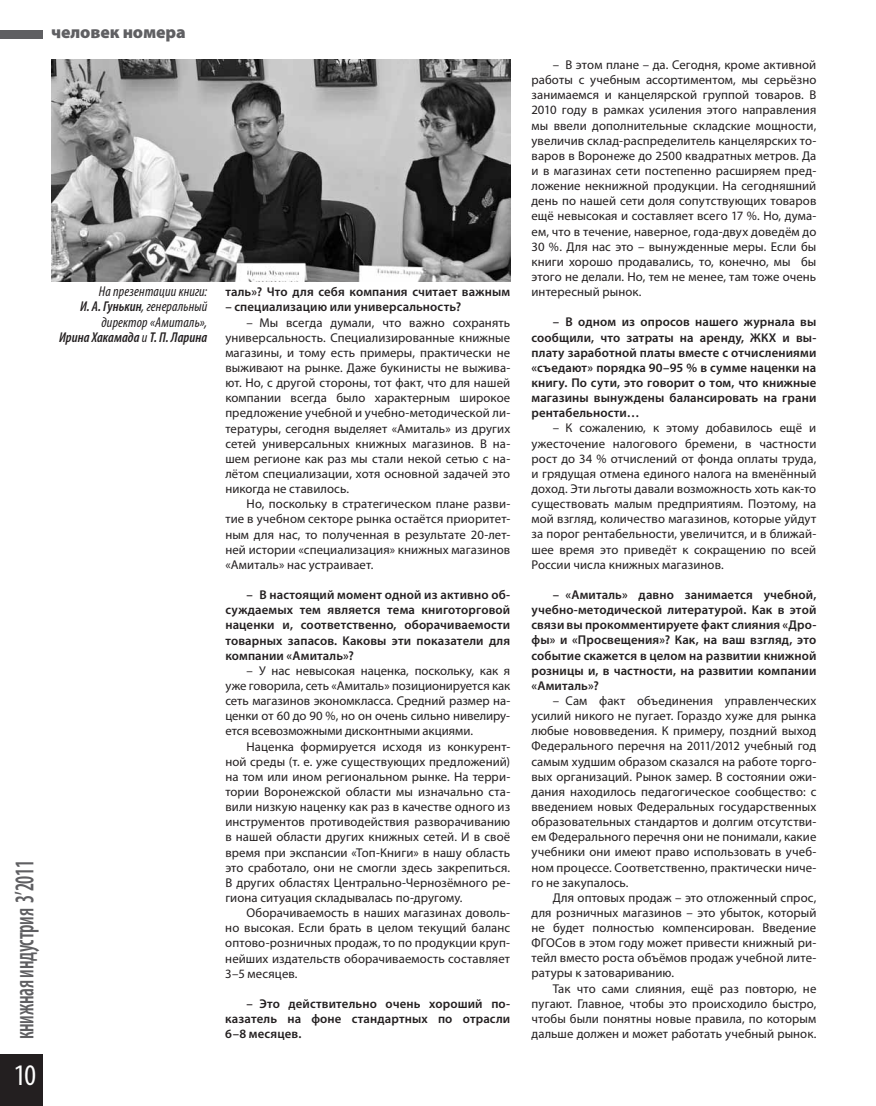
<style>
.page{position:relative;width:876px;height:1106px;background:#fff}
.page>*{position:absolute;margin:0;border:0;box-sizing:border-box;transform-origin:0 0}
.t1{font:condensed 30px "Myriad Pro";color:#fff}
.t2{font:600 condensed 27.15px "Myriad Pro";letter-spacing:-.015em;color:#5f5f62;scale:.73 1}
.t3{font:900 17.55px "Myriad Pro";letter-spacing:-.005em;color:#5f5f62}
.t4{font:italic condensed 14.25px/15.1px "Myriad Pro";letter-spacing:.01em;color:#231f20;text-align:right}
.t5{font:12.75px/15.1px "Myriad Pro";letter-spacing:.005em;color:#231f20;text-align:justify}
.t6{font:600 12.75px/15.1px "Myriad Pro";letter-spacing:.01em;color:#231f20;text-align:justify}
.s1{font-weight:600}
</style>
<div class="page">
<div style="left:0;top:1054px;width:43px;height:52px;background:#231f20"></div>
<div style="left:0;top:30px;width:43px;height:8px;background:#5f5f62"></div>
<img style="left:51px;top:60px;width:459px;height:221px">
<h3 class="t3" style="left:51px;top:21px;width:136px">человек номера</h3>
<h2 class="t2" style="left:8px;top:1039px;width:247px;rotate:-90deg">книжная индустрия 3’2011</h2>
<h1 class="t1" style="left:14px;top:1056px;width:24px">10</h1>
<p class="t4" style="left:59px;top:284px;width:150px">На презентации книги:<br><span class="s1">И. А. Гунькин</span>, генеральный директор «Амиталь»,<br><span class="s1">Ирина Хакамада</span> и <span class="s1">Т. П. Ларина</span></p>
<p class="t6" style="left:225px;top:284px;width:286px">таль»? Что для себя компания считает важным</p>
<p class="t6" style="left:225px;top:299px;width:237px">– специализацию или универсальность?</p>
<p class="t5" style="left:225px;top:314px;width:286px;text-indent:21px">– Мы всегда думали, что важно сохранять универсальность. Специализированные книжные магазины, и тому есть примеры, практически не выживают на рынке. Даже букинисты не выжива&shy;ют. Но, с другой стороны, тот факт, что для нашей компании всегда было характерным широкое предложение учебной и учебно-методической ли&shy;тературы, сегодня выделяет «Амиталь» из других сетей универсальных книжных магазинов. В на&shy;шем регионе как раз мы стали некой сетью с на&shy;лётом специализации, хотя основной задачей это никогда не ставилось.</p>
<p class="t5" style="left:225px;top:496px;width:286px;text-indent:21px">Но, поскольку в стратегическом плане разви&shy;тие в учебном секторе рынка остаётся приоритет&shy;ным для нас, то полученная в результате 20-лет&shy;ней истории «специализация» книжных магазинов «Амиталь» нас устраивает.</p>
<p class="t6" style="left:225px;top:587px;width:286px;text-indent:21px">– В настоящий момент одной из активно об&shy;суждаемых тем является тема книготорговой наценки и, соответственно, оборачиваемости товарных запасов. Каковы эти показатели для компании «Амиталь»?</p>
<p class="t5" style="left:225px;top:662px;width:286px;text-indent:21px">– У нас невысокая наценка, поскольку, как я уже говорила, сеть «Амиталь» позиционируется как сеть магазинов экономкласса. Средний размер на&shy;ценки от 60 до 90 %, но он очень сильно нивелиру&shy;ется всевозможными дисконтными акциями.</p>
<p class="t5" style="left:225px;top:738px;width:286px;text-indent:21px">Наценка формируется исходя из конкурент&shy;ной среды (т. е. уже существующих предложений) на том или ином региональном рынке. На терри&shy;тории Воронежской области мы изначально ста&shy;вили низкую наценку как раз в качестве одного из инструментов противодействия разворачиванию в нашей области других книжных сетей. И в своё время при экспансии «Топ-Книги» в нашу область это сработало, они не смогли здесь закрепиться.<br>В других областях Центрально-Чернозёмного ре&shy;гиона ситуация складывалась по-другому.</p>
<p class="t5" style="left:225px;top:905px;width:286px;text-indent:21px">Оборачиваемость в наших магазинах доволь&shy;но высокая. Если брать в целом текущий баланс оптово-розничных продаж, то по продукции круп&shy;нейших издательств оборачиваемость составляет 3–5 месяцев.</p>
<p class="t6" style="left:225px;top:995px;width:286px;text-indent:21px">– Это действительно очень хороший по&shy;казатель на фоне стандартных по отрасли 6–8 месяцев.</p>
<p class="t5" style="left:531px;top:57px;width:286px;text-indent:21px">– В этом плане – да. Сегодня, кроме активной работы с учебным ассортиментом, мы серьёзно занимаемся и канцелярской группой товаров. В 2010 году в рамках усиления этого направления мы ввели дополнительные складские мощности, увеличив склад-распределитель канцелярских то&shy;варов в Воронеже до 2500 квадратных метров. Да и в магазинах сети постепенно расширяем пред&shy;ложение некнижной продукции. На сегодняшний день по нашей сети доля сопутствующих товаров ещё невысокая и составляет всего 17 %. Но, дума&shy;ем, что в течение, наверное, года-двух доведём до 30 %. Для нас это – вынужденные меры. Если бы книги хорошо продавались, то, конечно, мы бы этого не делали. Но, тем не менее, там тоже очень интересный рынок.</p>
<p class="t6" style="left:531px;top:314px;width:286px;text-indent:21px">– В одном из опросов нашего журнала вы сообщили, что затраты на аренду, ЖКХ и вы&shy;плату заработной платы вместе с отчислениями «съедают» порядка 90–95 % в сумме наценки на книгу. По сути, это говорит о том, что книжные магазины вынуждены балансировать на грани рентабельности…</p>
<p class="t5" style="left:531px;top:420px;width:286px;text-indent:21px">– К сожалению, к этому добавилось ещё и ужесточение налогового бремени, в частности рост до 34 % отчислений от фонда оплаты труда, и грядущая отмена единого налога на вменённый доход. Эти льготы давали возможность хоть как-то существовать малым предприятиям. Поэтому, на мой взгляд, количество магазинов, которые уйдут за порог рентабельности, увеличится, и в ближай&shy;шее время это приведёт к сокращению по всей России числа книжных магазинов.</p>
<p class="t6" style="left:531px;top:587px;width:286px;text-indent:21px">– «Амиталь» давно занимается учебной, учебно-методической литературой. Как в этой связи вы прокомментируете факт слияния «Дро&shy;фы» и «Просвещения»? Как, на ваш взгляд, это событие скажется в целом на развитии книжной розницы и, в частности, на развитии компании «Амиталь»?</p>
<p class="t5" style="left:531px;top:693px;width:286px;text-indent:21px">– Сам факт объединения управленческих усилий никого не пугает. Гораздо хуже для рынка любые нововведения. К примеру, поздний выход Федерального перечня на 2011/2012 учебный год самым худшим образом сказался на работе торго&shy;вых организаций. Рынок замер. В состоянии ожи&shy;дания находилось педагогическое сообщество: с введением новых Федеральных государственных образовательных стандартов и долгим отсутстви&shy;ем Федерального перечня они не понимали, какие учебники они имеют право использовать в учеб&shy;ном процессе. Соответственно, практически ниче&shy;го не закупалось.</p>
<p class="t5" style="left:531px;top:889px;width:286px;text-indent:21px">Для оптовых продаж – это отложенный спрос, для розничных магазинов – это убыток, который не будет полностью компенсирован. Введение ФГОСов в этом году может привести книжный ри&shy;тейл вместо роста объёмов продаж учебной лите&shy;ратуры к затовариванию.</p>
<p class="t5" style="left:531px;top:980px;width:286px;text-indent:21px">Так что сами слияния, ещё раз повторю, не пугают. Главное, чтобы это происходило быстро, чтобы были понятны новые правила, по которым дальше должен и может работать учебный рынок.</p>
</div>
